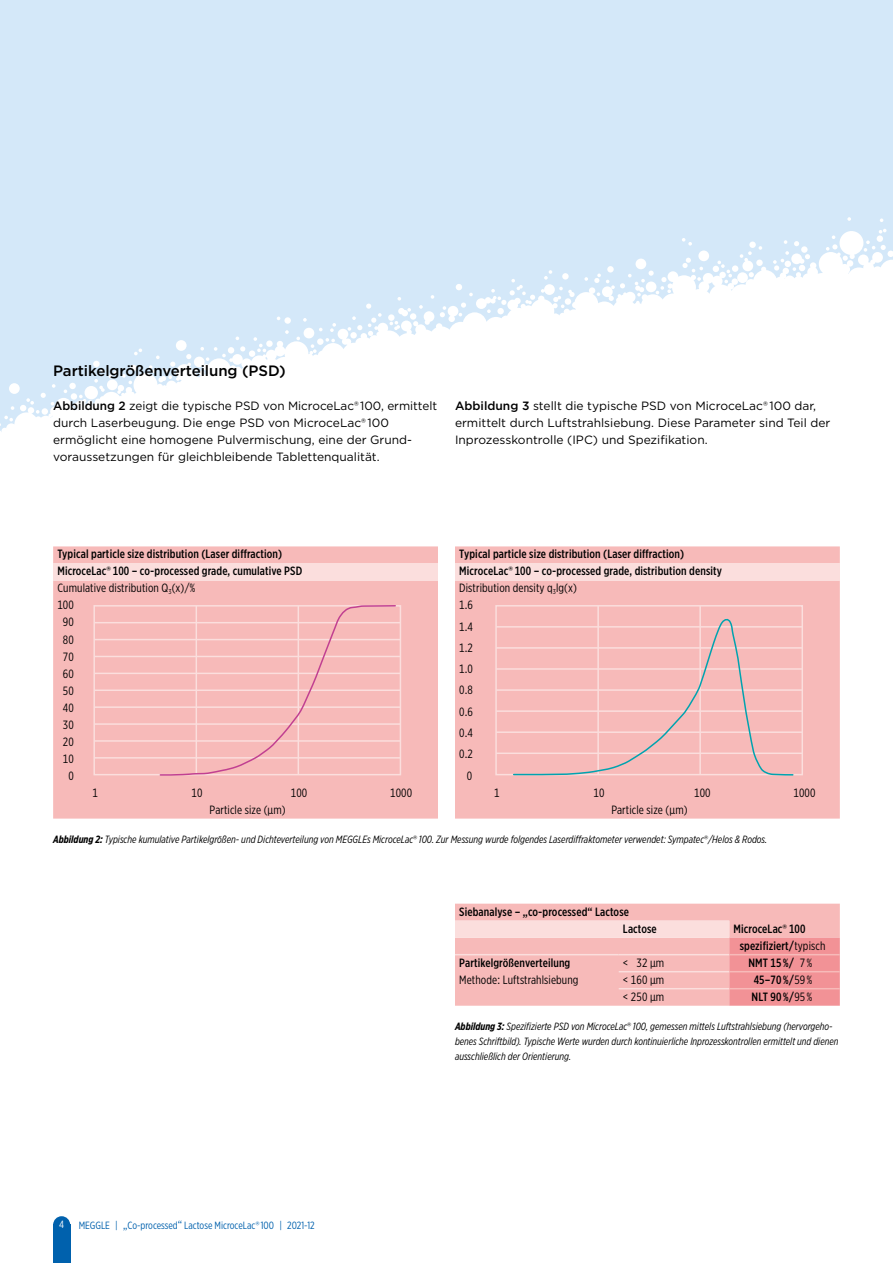
<style>
.page{position:relative;width:893px;height:1263px;background:#fff}
.page>*{position:absolute;margin:0;border:0;box-sizing:border-box;transform-origin:0 0}
.t1{font:500 15px "Gotham";letter-spacing:-.005em;color:#000}
.t2{font:500 12px/17px "Gotham X Narrow";letter-spacing:.01em;color:#000}
.t3{font:12px/17px "Gotham";color:#000}
.t4{font:12px/21.3px "Gotham X Narrow";letter-spacing:.01em;color:#000;text-align:justify}
.t5{font:italic 10.5px/15px "Gotham X Narrow";color:#000}
.t6{font:10.5px "Gotham X Narrow";color:#0061ad}
.t7{font:10.5px "Gotham X Narrow";color:#fff}
.s1{font-weight:500}
.s2{font-family:"Gotham"}
.s3{font-weight:400}
.s4{font-weight:700}
.s5{font-family:"Gotham";font-style:normal}
.s6{font-size:12px}
</style>
<div class="page">
<div style="left:0;top:0;width:893px;height:455px;background:#d4e8f9"></div>
<svg style="left:0;top:217px;width:893px;height:238px;fill:#fff"></svg>
<div style="left:53px;top:1225px;width:17px;height:38px;background:#0061ad"></div>
<div style="left:53px;top:1216px;width:17px;height:17px;background:#0061ad;border-radius:50%"></div>
<div style="left:53px;top:546px;width:385px;height:273px;background:#f7bab9"></div>
<div style="left:53px;top:563px;width:385px;height:17px;background:#fbdedd"></div>
<div style="left:93px;top:605px;width:308px;height:170px;border:2px solid #fbdedd"></div>
<hr style="left:94px;top:639px;width:306px;height:1px;background:#fbdedd">
<hr style="left:94px;top:622px;width:306px;height:1px;background:#fbdedd">
<hr style="left:94px;top:656px;width:306px;height:1px;background:#fbdedd">
<hr style="left:94px;top:673px;width:306px;height:1px;background:#fbdedd">
<hr style="left:94px;top:706px;width:306px;height:2px;background:#fbdedd">
<hr style="left:94px;top:723px;width:306px;height:2px;background:#fbdedd">
<hr style="left:94px;top:689px;width:306px;height:2px;background:#fbdedd">
<hr style="left:94px;top:740px;width:306px;height:2px;background:#fbdedd">
<hr style="left:94px;top:757px;width:306px;height:2px;background:#fbdedd">
<svg style="left:159px;top:604px;width:238px;height:172px;background:#f6bcbc"></svg>
<div style="left:455px;top:546px;width:385px;height:273px;background:#f7bab9"></div>
<div style="left:455px;top:563px;width:385px;height:17px;background:#fbdedd"></div>
<div style="left:495px;top:605px;width:308px;height:170px;border:2px solid #fbdedd"></div>
<hr style="left:597px;top:606px;width:2px;height:169px;background:#fbdedd">
<hr style="left:699px;top:606px;width:2px;height:169px;background:#fbdedd">
<hr style="left:496px;top:647px;width:306px;height:2px;background:#fbdedd">
<hr style="left:496px;top:626px;width:306px;height:2px;background:#fbdedd">
<hr style="left:496px;top:668px;width:306px;height:2px;background:#fbdedd">
<hr style="left:496px;top:710px;width:306px;height:2px;background:#fbdedd">
<hr style="left:496px;top:731px;width:306px;height:2px;background:#fbdedd">
<hr style="left:496px;top:689px;width:306px;height:2px;background:#fbdedd">
<hr style="left:496px;top:752px;width:306px;height:2px;background:#fbdedd">
<svg style="left:512px;top:617px;width:282px;height:159px;background:#f3bcbb"></svg>
<svg style="left:455px;top:904px;width:385px;height:102px;background:#f6b7b7"></svg>
<hr style="left:455px;top:954px;width:164px;height:1px;background:#fbdedd">
<hr style="left:619px;top:954px;width:110px;height:1px;background:#fbdedd">
<hr style="left:619px;top:971px;width:110px;height:1px;background:#fbdedd">
<hr style="left:619px;top:988px;width:110px;height:1px;background:#fbdedd">
<hr style="left:729px;top:954px;width:111px;height:1px;background:#f7bab9">
<hr style="left:729px;top:971px;width:111px;height:1px;background:#f7bab9">
<hr style="left:729px;top:988px;width:111px;height:1px;background:#f7bab9">
<h1 class="t1" style="left:53px;top:361px;width:234px">Partikelgrößenverteilung (PSD)</h1>
<p class="t3" style="left:53px;top:397px;width:385px"><span class="s1">Abbildung 2</span> zeigt die typische PSD von MicroceLac® 100, ermittelt durch Laserbeugung. Die enge PSD von MicroceLac® 100 ermöglicht eine homogene Pulvermischung, eine der Grund&shy;voraussetzungen für gleichbleibende Tablettenqualität.</p>
<p class="t3" style="left:455px;top:397px;width:377px"><span class="s1">Abbildung 3</span> stellt die typische PSD von MicroceLac® 100 dar, ermittelt durch Luftstrahlsiebung. Diese Parameter sind Teil der<br>Inprozesskontrolle (IPC) und Spezifikation.</p>
<p class="t2" style="left:57px;top:546px;width:226px">Typical particle size distribution (Laser diffraction)</p>
<p class="t2" style="left:57px;top:563px;width:246px">MicroceLac<span class="s2">®</span> 100 – co-processed grade, cumulative PSD</p>
<p class="t4" style="left:57px;top:577px;width:139px">Cumulative distribution Q<sub>3</sub>(x)/%</p>
<p class="t4" style="left:57px;top:594px;width:18px">100</p>
<p class="t4" style="left:63px;top:611px;width:12px">90</p>
<p class="t4" style="left:63px;top:628px;width:12px">80</p>
<p class="t4" style="left:63px;top:645px;width:12px">70</p>
<p class="t4" style="left:63px;top:662px;width:12px">60</p>
<p class="t4" style="left:63px;top:679px;width:12px">50</p>
<p class="t4" style="left:63px;top:696px;width:12px">40</p>
<p class="t4" style="left:63px;top:713px;width:12px">30</p>
<p class="t4" style="left:63px;top:730px;width:12px">20</p>
<p class="t4" style="left:63px;top:747px;width:12px">10</p>
<p class="t4" style="left:68px;top:764px;width:7px">0</p>
<p class="t4" style="left:92px;top:781px;width:7px">1</p>
<p class="t4" style="left:192px;top:781px;width:12px">10</p>
<p class="t4" style="left:291px;top:781px;width:18px">100</p>
<p class="t4" style="left:390px;top:781px;width:23px">1000</p>
<p class="t4" style="left:210px;top:798px;width:78px">Particle size (µm)</p>
<p class="t2" style="left:459px;top:546px;width:264px">Typical particle size distribution (Laser diffraction)<br>MicroceLac<span class="s2">®</span> 100 – co-processed grade, distribution density <span class="s3">Distribution density q</span><sub>3</sub><span class="s3">lg(x)<br>1.6</span></p>
<p class="t4" style="left:459px;top:615px;width:15px">1.4<br>1.2<br>1.0<br>0.8<br>0.6<br>0.4<br>0.2</p>
<p class="t4" style="left:467px;top:764px;width:7px">0</p>
<p class="t4" style="left:494px;top:781px;width:7px">1</p>
<p class="t4" style="left:593px;top:781px;width:12px">10</p>
<p class="t4" style="left:694px;top:781px;width:18px">100</p>
<p class="t4" style="left:793px;top:781px;width:23px">1000</p>
<p class="t4" style="left:611px;top:798px;width:78px">Particle size (µm)</p>
<p class="t5" style="left:53px;top:832px;width:716px"><span class="s4">Abbildung 2:</span> Typische kumulative Partikelgrößen- und Dichteverteilung von MEGGLEs MicroceLac<span class="s5">®</span> 100. Zur Messung wurde folgendes Laserdiffraktometer verwendet: Sympatec<span class="s5">®</span>/Helos &amp; Rodos.</p>
<p class="t2" style="left:623px;top:903px;width:35px;text-indent:-164px">Siebanalyse – „co-processed“ Lactose<br>Lactose</p>
<p class="t2" style="left:740px;top:920px;width:87px;text-indent:-6px">MicroceLac<span class="s2">®</span> 100 spezifiziert/<span class="s3">typisch</span></p>
<p class="t2" style="left:459px;top:954px;width:113px">Partikelgrößenverteilung</p>
<p class="t4" style="left:459px;top:969px;width:121px">Methode: Luftstrahlsiebung</p>
<p class="t4" style="left:623px;top:952px;width:43px">&lt; 32 µm</p>
<p class="t2" style="left:748px;top:954px;width:65px">NMT 15 %/ <span class="s3">7 %</span></p>
<p class="t4" style="left:623px;top:969px;width:43px">&lt; 160 µm</p>
<p class="t2" style="left:754px;top:971px;width:60px">45–70 %/<span class="s3">59 %</span></p>
<p class="t4" style="left:623px;top:986px;width:43px">&lt; 250 µm</p>
<p class="t2" style="left:752px;top:988px;width:62px">NLT 90 %/<span class="s3">95 %</span></p>
<p class="t7" style="left:59px;top:1218px;width:6px">4</p>
<p class="t6" style="left:79px;top:1219px;width:238px">MEGGLE | <span class="s6">„</span>Co-processed<span class="s6">“</span> Lactose MicroceLac<span class="s2">®</span> 100 | 2021-12</p>
<p class="t5" style="left:455px;top:1019px;width:385px"><span class="s4">Abbildung 3:</span> Spezifizierte PSD von MicroceLac<span class="s5">®</span> 100, gemessen mittels Luftstrahlsiebung (hervorgeho&shy;benes Schriftbild). Typische Werte wurden durch kontinuierliche Inprozesskontrollen ermittelt und dienen ausschließlich der Orientierung.</p>
</div>
